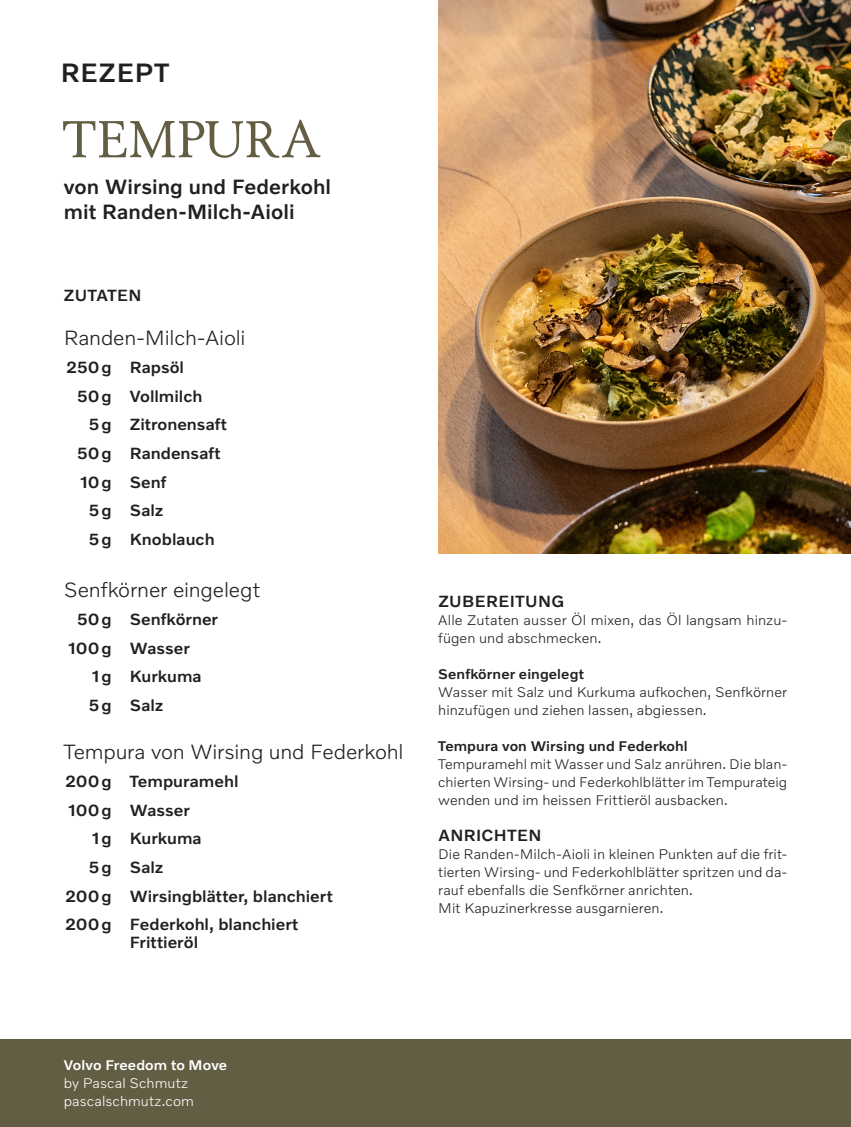
<style>
.page{position:relative;width:851px;height:1127px;background:#fff}
.page>*{position:absolute;margin:0;border:0;box-sizing:border-box;transform-origin:0 0}
.Titel{font:51px "Volvo Serif Pro";letter-spacing:.025em;color:#625d43}
.t1{font:500 27px "Volvo Novum";letter-spacing:.025em;color:#231f20}
.Zutaten_Gross{font:300 21px "Volvo Novum";letter-spacing:-.005em;color:#231f20}
.Titel_Zusatz{font:500 21px/25.5px "Volvo Novum";letter-spacing:.005em;color:#231f20}
.Mengenangaben{font:500 16.5px/18px "Volvo Novum";color:#231f20}
.Untertitel{font:500 16.5px "Volvo Novum";letter-spacing:.025em;color:#231f20}
.Grundtext{font:300 14.25px/18px "Volvo Novum";letter-spacing:.005em;color:#231f20;text-align:justify}
.Grundtext-2{font:300 14.25px/18px "Volvo Novum";letter-spacing:.005em;color:#231f20;scale:1.04 1}
.Grundtext-3{font:500 14.25px "Volvo Novum";letter-spacing:.01em;color:#231f20}
.t2{font:300 14.25px/18px "Volvo Novum";letter-spacing:.005em;color:#fff}
.t3{font:500 14.25px "Volvo Novum";letter-spacing:.005em;color:#fff}
</style>
<div class="page">
<div style="left:0;top:1039px;width:850px;height:88px;background:#625d43"></div>
<img style="left:438px;top:0;width:412px;height:553px">
<h2 class="t1" style="left:61px;top:56px;width:110px">REZEPT</h2>
<p class="Titel" style="left:63px;top:109px;width:259px">TEMPURA</p>
<p class="Titel_Zusatz" style="left:64px;top:173px;width:269px">von Wirsing und Federkohl mit Randen-Milch-Aioli</p>
<p class="Untertitel" style="left:64px;top:285px;width:79px">ZUTATEN</p>
<p class="Zutaten_Gross" style="left:64px;top:324px;width:183px">Randen-Milch-Aioli</p>
<p class="Mengenangaben" style="left:66px;top:358px;width:119px">250g Rapsöl</p>
<p class="Mengenangaben" style="left:77px;top:386px;width:127px">50g Vollmilch</p>
<p class="Mengenangaben" style="left:89px;top:415px;width:140px">5g Zitronensaft</p>
<p class="Mengenangaben" style="left:77px;top:444px;width:145px">50g Randensaft</p>
<p class="Mengenangaben" style="left:80px;top:472px;width:88px">10g Senf</p>
<p class="Mengenangaben" style="left:89px;top:501px;width:76px">5g Salz</p>
<p class="Mengenangaben" style="left:89px;top:529px;width:127px">5g Knoblauch</p>
<p class="Zutaten_Gross" style="left:64px;top:576px;width:198px">Senfkörner eingelegt</p>
<p class="Mengenangaben" style="left:77px;top:610px;width:142px">50g Senfkörner</p>
<p class="Mengenangaben" style="left:68px;top:638px;width:123px">100g Wasser</p>
<p class="Mengenangaben" style="left:92px;top:667px;width:111px">1g Kurkuma</p>
<p class="Mengenangaben" style="left:89px;top:696px;width:76px">5g Salz</p>
<p class="Zutaten_Gross" style="left:64px;top:738px;width:341px">Tempura von Wirsing und Federkohl</p>
<p class="Mengenangaben" style="left:65px;top:772px;width:175px">200g Tempuramehl</p>
<p class="Mengenangaben" style="left:68px;top:800px;width:123px">100g Wasser</p>
<p class="Mengenangaben" style="left:92px;top:829px;width:111px">1g Kurkuma</p>
<p class="Mengenangaben" style="left:89px;top:858px;width:76px">5g Salz</p>
<p class="Mengenangaben" style="left:65px;top:886px;width:269px">200g Wirsingblätter, blanchiert</p>
<p class="Mengenangaben" style="left:130px;top:915px;width:170px;text-indent:-64px">200g Federkohl, blanchiert<br>Frittieröl</p>
<p class="Untertitel" style="left:438px;top:591px;width:128px">ZUBEREITUNG</p>
<p class="Grundtext-2" style="left:438px;top:611px;width:337px">Alle Zutaten ausser Öl mixen, das Öl langsam hinzu&shy;fügen und abschmecken.</p>
<p class="Grundtext-3" style="left:438px;top:665px;width:147px">Senfkörner eingelegt</p>
<p class="Grundtext" style="left:438px;top:683px;width:350px">Wasser mit Salz und Kurkuma aufkochen, Senfkörner hinzufügen und ziehen lassen, abgiessen.</p>
<p class="Grundtext-3" style="left:438px;top:737px;width:251px">Tempura von Wirsing und Federkohl</p>
<p class="Grundtext" style="left:438px;top:755px;width:350px">Tempuramehl mit Wasser und Salz anrühren. Die blan&shy;chierten Wirsing- und Federkohlblätter im Tempurateig wenden und im heissen Frittieröl ausbacken.</p>
<p class="Untertitel" style="left:438px;top:825px;width:104px">ANRICHTEN</p>
<p class="Grundtext" style="left:438px;top:845px;width:350px">Die Randen-Milch-Aioli in kleinen Punkten auf die frit&shy;tierten Wirsing- und Federkohlblätter spritzen und da&shy;rauf ebenfalls die Senfkörner anrichten.</p>
<p class="Grundtext" style="left:438px;top:899px;width:227px">Mit Kapuzinerkresse ausgarnieren.</p>
<p class="t3" style="left:64px;top:1056px;width:165px">Volvo Freedom to Move</p>
<p class="t2" style="left:64px;top:1073px;width:132px">by Pascal Schmutz pascalschmutz.com</p>
</div>
